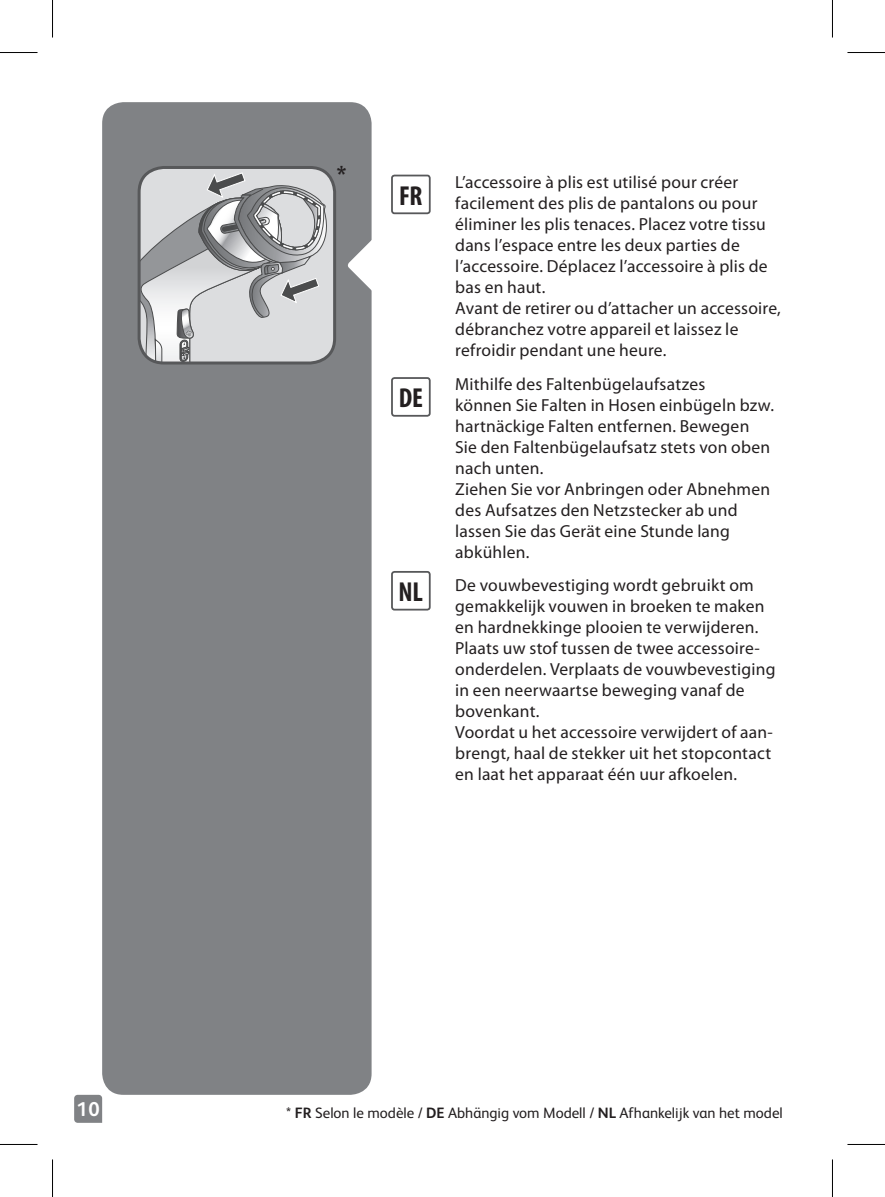
<style>
.page{position:relative;width:885px;height:1197px;background:#fff}
.page>*{position:absolute;margin:0;border:0;box-sizing:border-box;transform-origin:0 0}
.t1{font:32.5px "FS Albert";color:#231f20}
.t2{font:700 condensed 27.5px "Myriad Pro";color:#231f20}
.t3{font:700 20px "FS Albert";color:#fff}
.t4{font:17.5px/21px "Myriad Pro";letter-spacing:.015em;color:#231f20}
.t5{font:15px "FS Albert";color:#231f20}
.s1{font-weight:700}
</style>
<div class="page">
<svg style="left:74px;top:1094px;width:28px;height:28px"></svg>
<div style="left:102px;top:102px;width:269px;height:992px;background:#808285;border-radius:21px"></div>
<div style="left:139px;top:167px;width:195px;height:196px;background:#dcdddf;border-radius:25px"></div>
<svg style="left:139px;top:172px;width:189px;height:191px"></svg>
<div style="left:138px;top:166px;width:198px;height:198px;border:3px solid #57585a;border-radius:25px"></div>
<svg style="left:348px;top:238px;width:24px;height:55px"></svg>
<div style="left:391px;top:175px;width:39px;height:39px;border:2px solid #57585a;border-radius:3px"></div>
<div style="left:391px;top:377px;width:39px;height:39px;border:2px solid #57585a;border-radius:3px"></div>
<div style="left:391px;top:571px;width:39px;height:39px;border:2px solid #57585a;border-radius:3px"></div>
<hr style="left:0;top:52px;width:38px;height:1px;background:#000">
<hr style="left:847px;top:52px;width:38px;height:1px;background:#000">
<hr style="left:0;top:1143px;width:38px;height:1px;background:#000">
<hr style="left:847px;top:1143px;width:38px;height:1px;background:#000">
<hr style="left:52px;top:0;width:1px;height:38px;background:#000">
<hr style="left:52px;top:1159px;width:1px;height:37px;background:#000">
<hr style="left:832px;top:0;width:1px;height:38px;background:#000">
<hr style="left:832px;top:1159px;width:1px;height:37px;background:#000">
<p class="t3" style="left:76px;top:1097px;width:25px">10</p>
<h1 class="t1" style="left:336px;top:159px;width:12px">*</h1>
<h2 class="t2" style="left:399px;top:178px;width:25px">FR</h2>
<h2 class="t2" style="left:399px;top:381px;width:26px">DE</h2>
<h2 class="t2" style="left:398px;top:574px;width:26px">NL</h2>
<p class="t4" style="left:455px;top:172px;width:327px">L’accessoire à plis est utilisé pour créer facilement des plis de pantalons ou pour éliminer les plis tenaces. Placez votre tissu dans l’espace entre les deux parties de l’accessoire. Déplacez l’accessoire à plis de bas en haut.<br>Avant de retirer ou d’attacher un accessoire, débranchez votre appareil et laissez le refroidir pendant une heure.</p>
<p class="t4" style="left:455px;top:374px;width:320px">Mithilfe des Faltenbügelaufsatzes<br>können Sie Falten in Hosen einbügeln bzw. hartnäckige Falten entfernen. Bewegen<br>Sie den Faltenbügelaufsatz stets von oben nach unten.<br>Ziehen Sie vor Anbringen oder Abnehmen des Aufsatzes den Netzstecker ab und lassen Sie das Gerät eine Stunde lang abkühlen.</p>
<p class="t4" style="left:455px;top:575px;width:322px">De vouwbevestiging wordt gebruikt om gemakkelijk vouwen in broeken te maken en hardnekkinge plooien te verwijderen.<br>Plaats uw stof tussen de twee accessoire&shy;onderdelen. Verplaats de vouwbevestiging in een neerwaartse beweging vanaf de bovenkant.<br>Voordat u het accessoire verwijdert of aan&shy;brengt, haal de stekker uit het stopcontact en laat het apparaat één uur afkoelen.</p>
<p class="t5" style="left:286px;top:1104px;width:498px">* <span class="s1">FR</span> Selon le modèle / <span class="s1">DE</span> Abhängig vom Modell / <span class="s1">NL</span> Afhankelijk van het model</p>
</div>
